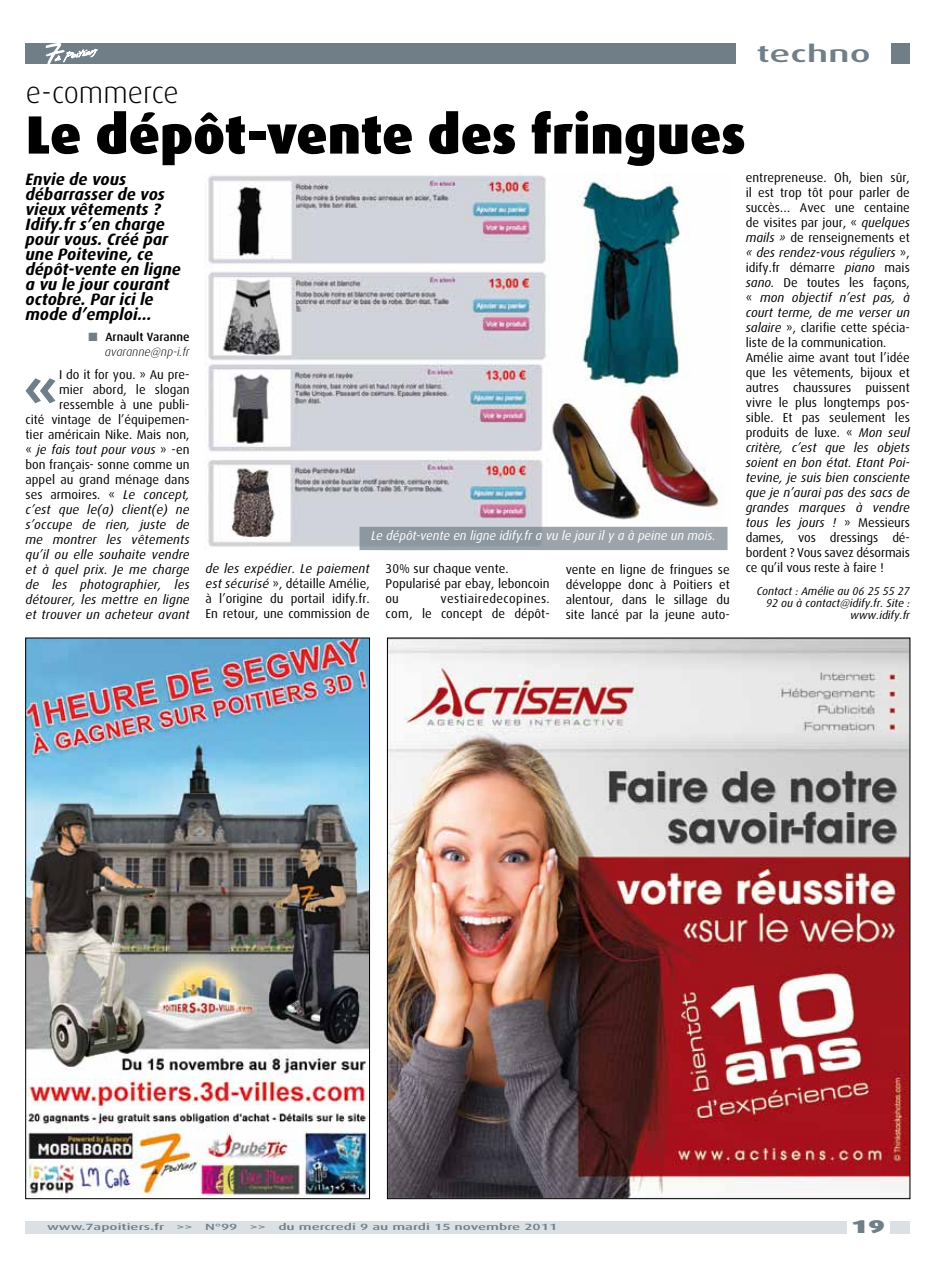
<style>
.page{position:relative;width:936px;height:1276px;background:#fff}
.page>*{position:absolute;margin:0;border:0;box-sizing:border-box;transform-origin:0 0}
.t1{font:900 54px "Dax";color:#000}
.t2{font:700 53.1px "Dax";color:#707e87;scale:1.25 1}
.t3{font:300 30px "Dax";color:#000}
.t4{font:500 23.4px "Dax";color:#707e87;scale:1.67 1}
.t5{font:900 18.6px "Dax";color:#707e87;scale:1.54 1}
.t6{font:italic 700 16.5px/15px "Dax";color:#000}
.t7{font:12.75px/15px "Dax";color:#000;text-align:justify}
.t8{font:italic 12.75px/15px "Dax";letter-spacing:.01em;color:#000;text-align:right}
.t9{font:italic 12.75px "Dax";color:#fff}
.t10{font:12.75px/15px "Dax";letter-spacing:.03em;color:#000;text-align:right}
.t11{font:italic 300 12px/15px "Dax";color:#000;text-align:right}
.t12{font:italic 11.25px/12px "Dax";color:#000;text-align:right}
.t13{font:500 9px "Dax";color:#707e87;scale:1.67 1}
.s1{color:#707e87}
.s2{font-weight:500;font-style:normal}
.s3{font-style:normal}
.s4{font-style:italic}
</style>
<div class="page">
<div style="left:25px;top:1221px;width:884px;height:12px;background:#dae0e3"></div>
<div style="left:26px;top:43px;width:883px;height:21px;background:#707e87"></div>
<div style="left:736px;top:36px;width:154px;height:34px;background:#fff"></div>
<svg style="left:46px;top:43px;width:52px;height:21px"></svg>
<img style="left:208px;top:173px;width:520px;height:377px">
<svg style="left:359px;top:527px;width:368px;height:23px;background:#949ea5"></svg>
<div style="left:846px;top:1212px;width:43px;height:33px;background:#fff"></div>
<img style="left:27px;top:639px;width:341px;height:558px">
<img style="left:389px;top:639px;width:519px;height:558px">
<h3 class="t3" style="left:26px;top:76px;width:154px">e-commerce</h3>
<h1 class="t1" style="left:26px;top:104px;width:721px">Le dépôt-vente des fringues</h1>
<h3 class="t4" style="left:756px;top:41px;width:70px">techno</h3>
<p class="t6" style="left:26px;top:172px;width:157px">Envie de vous débarrasser de vos vieux vêtements ?<br>Idify.fr s’en charge pour vous. Créé par une Poitevine, ce dépôt-vente en ligne a vu le jour courant octobre. Par ici le mode d’emploi…</p>
<p class="t11" style="left:89px;top:329px;width:103px"><span class="s1">■</span> <span class="s2">Arnault Varanne </span>avaranne@np-i.fr</p>
<h2 class="t2" style="left:23px;top:360px;width:31px">«</h2>
<p class="t8" style="left:26px;top:367px;width:166px"><span class="s3">I do it for you. » Au pre-<br>mier abord, le slogan ressemble à une publi-<br>cité vintage de l’équipemen&shy;tier américain Nike. Mais non, «</span> je fais tout pour vous <span class="s3">» -en bon français- sonne comme un appel au grand ménage dans ses armoires. «</span> Le concept, c’est que le(a) client(e) ne s’occupe de rien, juste de me montrer les vêtements qu’il ou elle souhaite vendre et à quel prix. Je me charge de les photographier, les détourer, les mettre en ligne et trouver un acheteur avant</p>
<p class="t9" style="left:371px;top:529px;width:346px">Le dépôt-vente en ligne idify.fr a vu le jour il y a à peine un mois.</p>
<p class="t7" style="left:205px;top:561px;width:166px"><span class="s4">de les expédier. Le paiement est sécurisé</span> », détaille Amélie, à l’origine du portail idify.fr.<br>En retour, une commission de</p>
<p class="t7" style="left:385px;top:561px;width:166px;text-align:left">30% sur chaque vente.<br>Popularisé par ebay, leboncoin ou</p>
<p class="t10" style="left:385px;top:591px;width:166px">vestiairedecopines.<br>com, le concept de dépôt-</p>
<p class="t7" style="left:565px;top:562px;width:166px">vente en ligne de fringues se développe donc à Poitiers et alentour, dans le sillage du site lancé par la jeune auto-</p>
<p class="t7" style="left:745px;top:170px;width:166px;text-align:left">entrepreneuse. Oh, bien sûr, il est trop tôt pour parler de succès… Avec une centaine de visites par jour, « <span class="s4">quelques mails »</span> de renseignements et <span class="s4">« des rendez-vous réguliers</span> », idify.fr démarre <span class="s4">piano</span> mais <span class="s4">sano.</span> De toutes les façons, « <span class="s4">mon objectif n’est pas, à court terme, de me verser un salaire</span> », clarifie cette spécia&shy;liste de la communication.<br>Amélie aime avant tout l’idée que les vêtements, bijoux et autres chaussures puissent vivre le plus longtemps pos&shy;sible. Et pas seulement les produits de luxe. « <span class="s4">Mon seul critère, c’est que les objets soient en bon état. Etant Poi&shy;tevine, je suis bien consciente que je n’aurai pas des sacs de grandes marques à vendre tous les jours !</span> » Messieurs dames, vos dressings dé&shy;bordent ? Vous savez désormais ce qu’il vous reste à faire !</p>
<p class="t12" style="left:756px;top:585px;width:154px">Contact : Amélie au 06 25 55 27<br>92 ou à contact@idify.fr. Site : www.idify.fr</p>
<p class="t13" style="left:47px;top:1222px;width:72px">www.7apoitiers.fr</p>
<p class="t13" style="left:176px;top:1222px;width:11px">&gt;&gt;</p>
<p class="t13" style="left:205px;top:1222px;width:21px">N°99</p>
<p class="t13" style="left:250px;top:1222px;width:11px">&gt;&gt;</p>
<p class="t13" style="left:278px;top:1222px;width:168px">du mercredi 9 au mardi 15 novembre 2011</p>
<h3 class="t5" style="left:851px;top:1216px;width:24px">19</h3>
</div>
